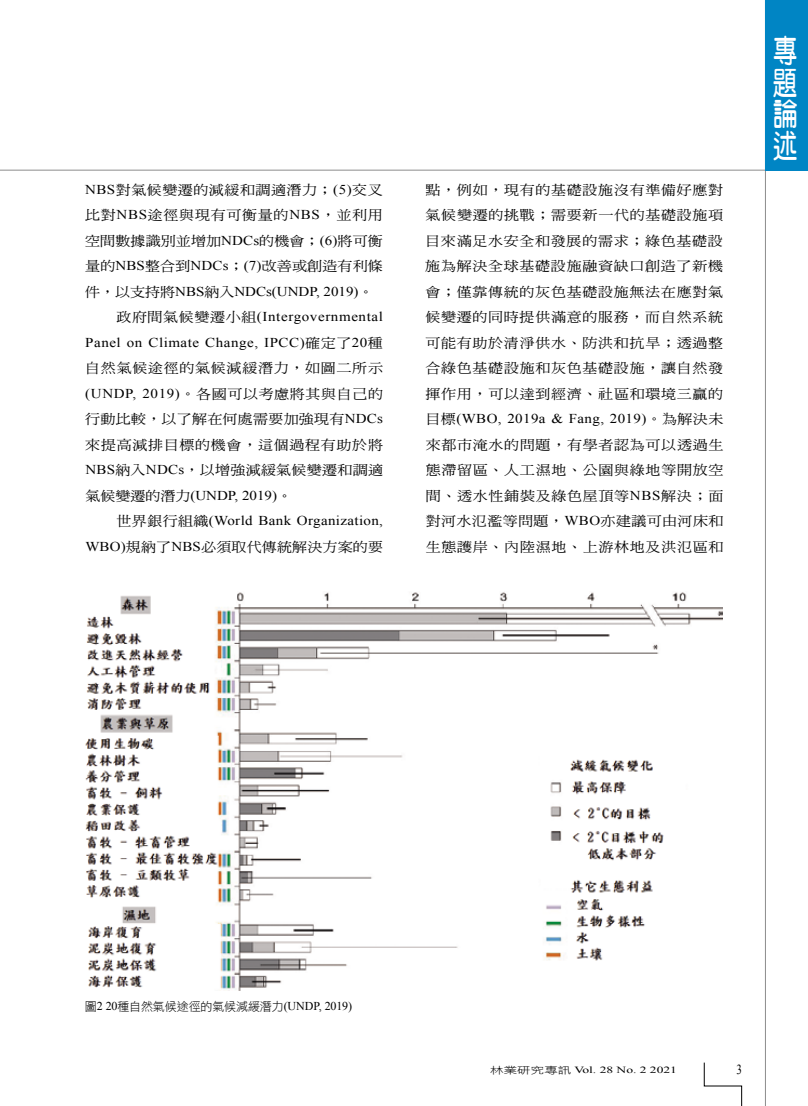
<style>
.page{position:relative;width:808px;height:1106px;background:#fff}
.page>*{position:absolute;margin:0;border:0;box-sizing:border-box;transform-origin:0 0}
.t1{font:31.5px/31.5px "DF Yuan W7 WINP BF";color:#fff;text-align:justify;scale:.77 1}
.t2{font:13.8px "Times New Roman";color:#000;scale:.8 1}
.t3{font:13.5px/25.5px "DF Ming W5 WINP BF";letter-spacing:.045em;color:#000;text-align:justify;scale:1.11 1}
.t4{font:13.5px/25.5px "Times New Roman";letter-spacing:.025em;color:#000;scale:1.11 1}
.t5{font:13.5px "Times New Roman";color:#000;scale:1.11 1}
.t6{font:13.5px "DF Ming W5 WINP BF";letter-spacing:.01em;color:#000;scale:1.11 1}
.t7{font:12px "DF Hei W3 WINP BF";letter-spacing:-.01em;color:#000}
.t8{font:9.45px "Times New Roman";color:#000;scale:1.43 1}
.s1{font-family:"Times New Roman"}
.s2{font-family:"DF Ming W5 WINP BF"}
.s3{font-family:"DF Hei W3 WINP BF"}
</style>
<div class="page">
<hr style="left:0;top:170px;width:808px;height:1px;background:#636363">
<hr style="left:765px;top:0;width:1px;height:1106px;background:#636363">
<svg style="left:704px;top:1062px;width:38px;height:44px"></svg>
<div style="left:766px;top:0;width:42px;height:170px;background:#0085c4"></div>
<img style="left:85px;top:592px;width:638px;height:398px">
<p class="t3" style="left:85px;top:177px;width:270px"><span class="s1">NBS</span>對氣候變遷的減緩和調適潛力；<span class="s1">(5)</span>交叉比對<span class="s1">NBS</span>途徑與現有可衡量的<span class="s1">NBS</span>，並利用空間數據識別並增加<span class="s1">NDCs</span>的機會；<span class="s1">(6)</span>將可衡量的<span class="s1">NBS</span>整合到<span class="s1">NDCs</span>；<span class="s1">(7)</span>改善或創造有利條</p>
<p class="t5" style="left:85px;top:282px;width:261px"><span class="s2">件，以支持將</span>NBS<span class="s2">納入</span>NDCs(UNDP, 2019)<span class="s2">。</span></p>
<p class="t4" style="left:116px;top:304px;width:242px"><span class="s2">政府間氣候變遷小組</span>(Intergovernmental</p>
<p class="t4" style="left:85px;top:329px;width:270px">Panel on Climate Change, IPCC)<span class="s2">確定了</span>20<span class="s2">種</span></p>
<p class="t3" style="left:85px;top:355px;width:270px">自然氣候途徑的氣候減緩潛力，如圖二所示<span class="s1">(UNDP, 2019)</span>。各國可以考慮將其與自己的行動比較，以了解在何處需要加強現有<span class="s1">NDCs</span>來提高減排目標的機會，這個過程有助於將<span class="s1">NBS</span>納入<span class="s1">NDCs</span>，以增強減緩氣候變遷和調適</p>
<p class="t4" style="left:117px;top:482px;width:241px;text-indent:-31px"><span class="s2">氣候變遷的潛力</span>(UNDP, 2019)<span class="s2">。<br>世界銀行組織</span>(World Bank Organization,</p>
<p class="t6" style="left:85px;top:540px;width:270px"><span class="s1">WBO)</span>規納了<span class="s1">NBS</span>必須取代傳統解決方案的要</p>
<p class="t3" style="left:425px;top:177px;width:270px">點，例如，現有的基礎設施沒有準備好應對氣候變遷的挑戰；需要新一代的基礎設施項目來滿足水安全和發展的需求；綠色基礎設施為解決全球基礎設施融資缺口創造了新機會；僅靠傳統的灰色基礎設施無法在應對氣候變遷的同時提供滿意的服務，而自然系統可能有助於清淨供水、防洪和抗旱；透過整合綠色基礎設施和灰色基礎設施，讓自然發揮作用，可以達到經濟、社區和環境三贏的</p>
<p class="t4" style="left:426px;top:406px;width:270px"><span class="s2">目標</span>(WBO, 2019a &amp; Fang, 2019)<span class="s2">。為解決未</span></p>
<p class="t3" style="left:426px;top:432px;width:270px">來都市淹水的問題，有學者認為可以透過生態滯留區、人工濕地、公園與綠地等開放空間、透水性鋪裝及綠色屋頂等<span class="s1">NBS</span>解決；面對河水氾濫等問題，<span class="s1">WBO</span>亦建議可由河床和生態護岸、內陸濕地、上游林地及洪氾區和</p>
<h1 class="t1" style="left:773px;top:35px;width:32px">專題論述</h1>
<p class="t7" style="left:85px;top:1000px;width:269px">圖<span class="s1">2 20</span>種自然氣候途徑的氣候減緩潛力<span class="s1">(UNDP, 2019)</span></p>
<p class="t8" style="left:490px;top:1063px;width:132px"><span class="s3">林業研究專訊</span> Vol. 28 No. 2 2021</p>
<p class="t2" style="left:736px;top:1060px;width:8px">3</p>
</div>
